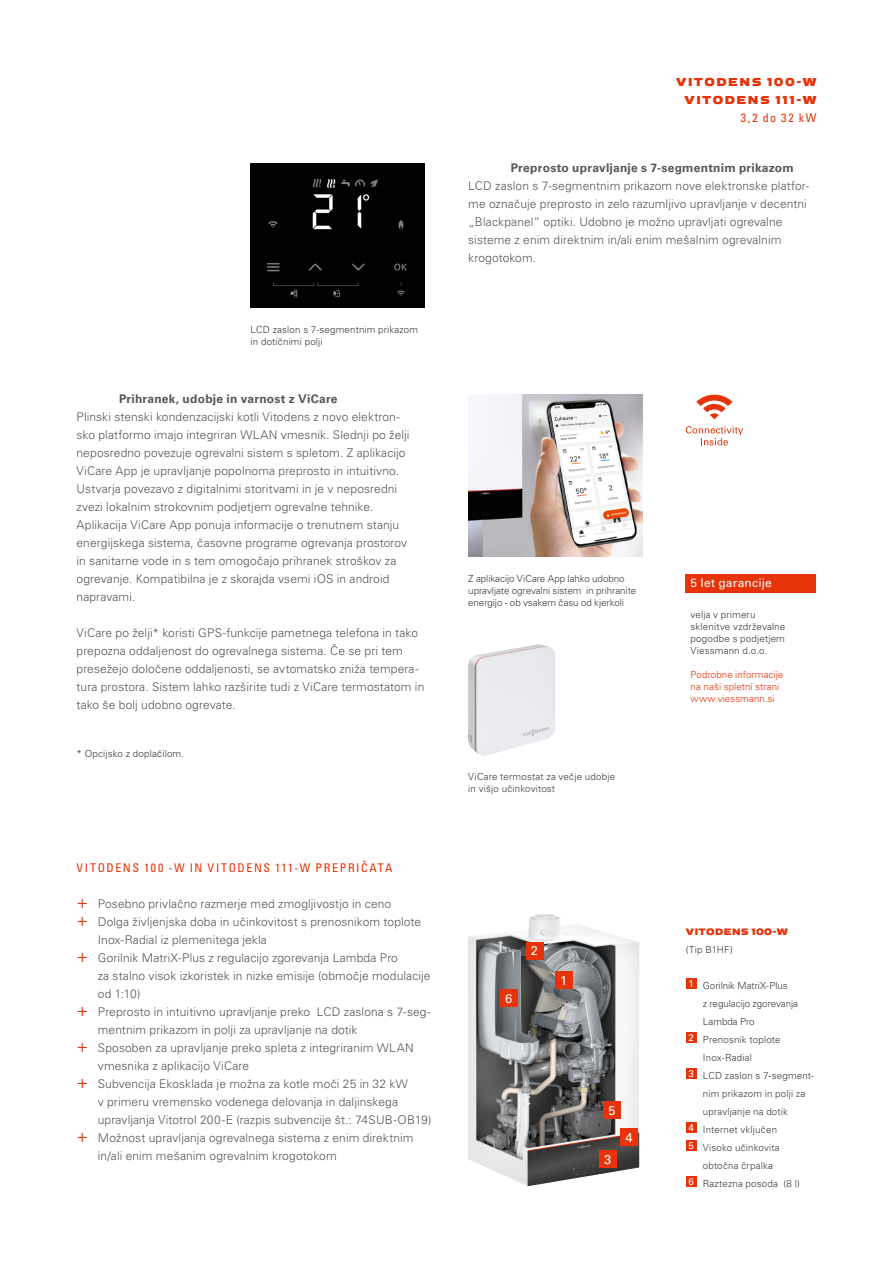
<style>
.page{position:relative;width:893px;height:1263px;background:#fff}
.page>*{position:absolute;margin:0;border:0;box-sizing:border-box;transform-origin:0 0}
.Beschriftung_großes{font:12.75px "Univers LTCYR 55 Roman";color:#fff}
.Copy___Univers_Light{font:300 12px/18px "Univers LTCYR 45";letter-spacing:.01em;color:#565655}
.Zwischenheadline___U{font:700 12px "Univers LTCYR 65";letter-spacing:.02em;color:#565655}
.Headline_Vorteilstex{font:condensed 12px "Univers LTCYR 57";letter-spacing:.135em;color:#e63309}
.Kopfzeile___Univers{font:700 12px "Viessmann";letter-spacing:.1em;color:#e63309}
.Copy___Univers_Light-2{font:12px "Univers LTCYR 55 Roman";letter-spacing:.015em;color:#fff}
.Kopfzeile___Univers-2{font:condensed 12px "Univers LTCYR 57";color:#e63309}
.Bildunterschriften{font:300 9.75px "Univers LTCYR 45";letter-spacing:.015em;color:#3a3a39}
.Produktschnitt_Besch{font:300 9.75px/18px "Univers LTCYR 45";letter-spacing:.015em;color:#3a3a39}
.Bildunterschriften-2{font:300 9.75px/12px "Univers LTCYR 45";letter-spacing:-.005em;color:#3a3a39}
.Bildunterschriften-3{font:300 9.75px "Univers LTCYR 45";letter-spacing:.005em;color:#e63309}
.Produktschnitt_Besch-2{font:300 9.75px/18px "Univers LTCYR 45";letter-spacing:-.005em;color:#3a3a39}
.Product_name_table{font:700 9.75px "Viessmann";letter-spacing:.01em;color:#e63309}
.t1{font:9.75px "Univers LTCYR 55 Roman";color:#fff}
.s1{font-size:18px;color:#e63309}
</style>
<div class="page">
<img style="left:468px;top:914px;width:171px;height:272px">
<div style="left:251px;top:164px;width:174px;height:144px;background:#020202"></div>
<img style="left:468px;top:395px;width:174px;height:162px">
<img style="left:468px;top:644px;width:87px;height:112px">
<div style="left:526px;top:942px;width:17px;height:17px;background:#e63309"></div>
<div style="left:599px;top:1151px;width:17px;height:17px;background:#e63309"></div>
<div style="left:500px;top:990px;width:17px;height:17px;background:#e63309"></div>
<div style="left:604px;top:1101px;width:17px;height:17px;background:#e63309"></div>
<div style="left:686px;top:978px;width:10px;height:11px;background:#e63309"></div>
<div style="left:686px;top:1032px;width:10px;height:11px;background:#e63309"></div>
<div style="left:686px;top:1068px;width:10px;height:11px;background:#e63309"></div>
<div style="left:686px;top:1122px;width:10px;height:11px;background:#e63309"></div>
<div style="left:686px;top:1140px;width:10px;height:11px;background:#e63309"></div>
<div style="left:686px;top:1176px;width:10px;height:11px;background:#e63309"></div>
<div style="left:555px;top:972px;width:17px;height:17px;background:#e63309"></div>
<div style="left:621px;top:1128px;width:17px;height:17px;background:#e63309"></div>
<svg style="left:686px;top:426px;width:57px;height:19px"></svg>
<svg style="left:696px;top:394px;width:36px;height:25px"></svg>
<div style="left:685px;top:575px;width:131px;height:18px;background:#e63309"></div>
<p class="Bildunterschriften" style="left:251px;top:323px;width:169px">LCD zaslon s 7-segmentnim prikazom</p>
<p class="Bildunterschriften" style="left:251px;top:335px;width:74px">in dotičnimi polji</p>
<p class="Zwischenheadline___U" style="left:119px;top:391px;width:220px">Prihranek, udobje in varnost z ViCare</p>
<p class="Copy___Univers_Light" style="left:77px;top:408px;width:334px">Plinski stenski kondenzacijski kotli Vitodens z novo elektron&shy;sko platformo imajo integriran WLAN vmesnik. Slednji po želji neposredno povezuje ogrevalni sistem s spletom. Z aplikacijo ViCare App je upravljanje popolnoma preprosto in intuitivno.<br>Ustvarja povezavo z digitalnimi storitvami in je v neposredni zvezi lokalnim strokovnim podjetjem ogrevalne tehnike.</p>
<p class="Copy___Univers_Light" style="left:77px;top:516px;width:332px">Aplikacija ViCare App ponuja informacije o trenutnem stanju energijskega sistema, časovne programe ogrevanja prostorov in sanitarne vode in s tem omogočajo prihranek stroškov za ogrevanje. Kompatibilna je z skorajda vsemi iOS in android napravami.</p>
<p class="Copy___Univers_Light" style="left:77px;top:624px;width:349px">ViCare po želji* koristi GPS-funkcije pametnega telefona in tako prepozna oddaljenost do ogrevalnega sistema. Če se pri tem presežejo določene oddaljenosti, se avtomatsko zniža tempera&shy;tura prostora. Sistem lahko razširite tudi z ViCare termostatom in tako še bolj udobno ogrevate.</p>
<p class="Bildunterschriften" style="left:77px;top:747px;width:109px">* Opcijsko z doplačilom.</p>
<p class="Headline_Vorteilstex" style="left:77px;top:860px;width:317px">VITODENS 100 -W IN VITODENS 111-W PREPRIČATA</p>
<p class="Copy___Univers_Light" style="left:77px;top:895px;width:316px"><span class="s1">+</span> Posebno privlačno razmerje med zmogljivostjo in ceno</p>
<p class="Copy___Univers_Light" style="left:98px;top:913px;width:325px;text-indent:-21px"><span class="s1">+</span> Dolga življenjska doba in učinkovitost s prenosnikom toplote<br>Inox-Radial iz plemenitega jekla</p>
<p class="Copy___Univers_Light" style="left:98px;top:949px;width:334px;text-indent:-21px"><span class="s1">+</span> Gorilnik MatriX-Plus z regulacijo zgorevanja Lambda Pro<br>za stalno visok izkoristek in nizke emisije (območje modulacije od 1:10)</p>
<p class="Copy___Univers_Light" style="left:98px;top:1003px;width:334px;text-indent:-21px"><span class="s1">+</span> Preprosto in intuitivno upravljanje preko LCD zaslona s 7-seg&shy;mentnim prikazom in polji za upravljanje na dotik</p>
<p class="Copy___Univers_Light" style="left:98px;top:1039px;width:317px;text-indent:-21px"><span class="s1">+</span> Sposoben za upravljanje preko spleta z integriranim WLAN vmesnika z aplikacijo ViCare</p>
<p class="Copy___Univers_Light" style="left:98px;top:1075px;width:335px;text-indent:-21px"><span class="s1">+</span> Subvencija Ekosklada je možna za kotle moči 25 in 32 kW<br>v primeru vremensko vodenega delovanja in daljinskega upravljanja Vitotrol 200-E (razpis subvencije št.: 74SUB-OB19)</p>
<p class="Copy___Univers_Light" style="left:98px;top:1129px;width:317px;text-indent:-21px"><span class="s1">+</span> Možnost upravljanja ogrevalnega sistema z enim direktnim in/ali enim mešanim ogrevalnim krogotokom</p>
<p class="Kopfzeile___Univers" style="left:676px;top:74px;width:142px">VITODENS 100-W</p>
<p class="Kopfzeile___Univers" style="left:684px;top:92px;width:133px">VITODENS 111-W</p>
<p class="Kopfzeile___Univers-2" style="left:741px;top:110px;width:77px">3,2 do 32 kW</p>
<p class="Zwischenheadline___U" style="left:511px;top:160px;width:284px">Preprosto upravljanje s 7-segmentnim prikazom</p>
<p class="Copy___Univers_Light" style="left:468px;top:177px;width:342px">LCD zaslon s 7-segmentnim prikazom nove elektronske platfor&shy;me označuje preprosto in zelo razumljivo upravljanje v decentni „Blackpanel“ optiki. Udobno je možno upravljati ogrevalne sisteme z enim direktnim in/ali enim mešalnim ogrevalnim krogotokom.</p>
<p class="Bildunterschriften-2" style="left:468px;top:572px;width:169px">Z aplikacijo ViCare App lahko udobno upravljate ogrevalni sistem in prihranite energijo - ob vsakem času od kjerkoli</p>
<p class="Copy___Univers_Light-2" style="left:691px;top:575px;width:83px">5 let garancije</p>
<p class="Bildunterschriften" style="left:691px;top:608px;width:66px">velja v primeru</p>
<p class="Bildunterschriften" style="left:691px;top:620px;width:96px">sklenitve vzdrževalne</p>
<p class="Bildunterschriften" style="left:691px;top:632px;width:96px">pogodbe s podjetjem</p>
<p class="Bildunterschriften" style="left:691px;top:644px;width:78px">Viessmann d.o.o.</p>
<p class="Bildunterschriften-3" style="left:691px;top:668px;width:94px">Podrobne informacije</p>
<p class="Bildunterschriften-3" style="left:691px;top:680px;width:90px">na naši spletni strani</p>
<p class="Bildunterschriften-3" style="left:691px;top:692px;width:86px">www.viessmann.si</p>
<p class="Bildunterschriften" style="left:468px;top:770px;width:148px">ViCare termostat za večje udobje</p>
<p class="Bildunterschriften" style="left:468px;top:782px;width:88px">in višjo učinkovitost</p>
<p class="Beschriftung_großes" style="left:505px;top:989px;width:9px">6</p>
<p class="Beschriftung_großes" style="left:531px;top:942px;width:9px">2</p>
<p class="Beschriftung_großes" style="left:560px;top:971px;width:9px">1</p>
<p class="Beschriftung_großes" style="left:608px;top:1101px;width:9px">5</p>
<p class="Beschriftung_großes" style="left:604px;top:1150px;width:9px">3</p>
<p class="Beschriftung_großes" style="left:625px;top:1128px;width:9px">4</p>
<p class="Product_name_table" style="left:686px;top:925px;width:104px">VITODENS 100-W</p>
<p class="Produktschnitt_Besch" style="left:686px;top:940px;width:48px">(Tip B1HF)</p>
<p class="t1" style="left:688px;top:977px;width:7px">1</p>
<p class="Produktschnitt_Besch-2" style="left:703px;top:976px;width:86px">Gorilnik MatriX-Plus</p>
<p class="Produktschnitt_Besch-2" style="left:703px;top:994px;width:97px">z regulacijo zgorevanja<br>Lambda Pro</p>
<p class="t1" style="left:688px;top:1031px;width:7px">2</p>
<p class="Produktschnitt_Besch" style="left:703px;top:1030px;width:79px">Prenosnik toplote<br>Inox-Radial</p>
<p class="t1" style="left:688px;top:1067px;width:7px">3</p>
<p class="Produktschnitt_Besch" style="left:703px;top:1066px;width:113px">LCD zaslon s 7-segment&shy;nim prikazom in polji za upravljanje na dotik</p>
<p class="t1" style="left:688px;top:1121px;width:7px">4</p>
<p class="Produktschnitt_Besch" style="left:703px;top:1120px;width:76px">Internet vključen</p>
<p class="t1" style="left:688px;top:1139px;width:7px">5</p>
<p class="Produktschnitt_Besch" style="left:703px;top:1138px;width:78px">Visoko učinkovita obtočna črpalka</p>
<p class="t1" style="left:688px;top:1175px;width:7px">6</p>
<p class="Produktschnitt_Besch" style="left:703px;top:1174px;width:98px">Raztezna posoda (8 l)</p>
</div>
